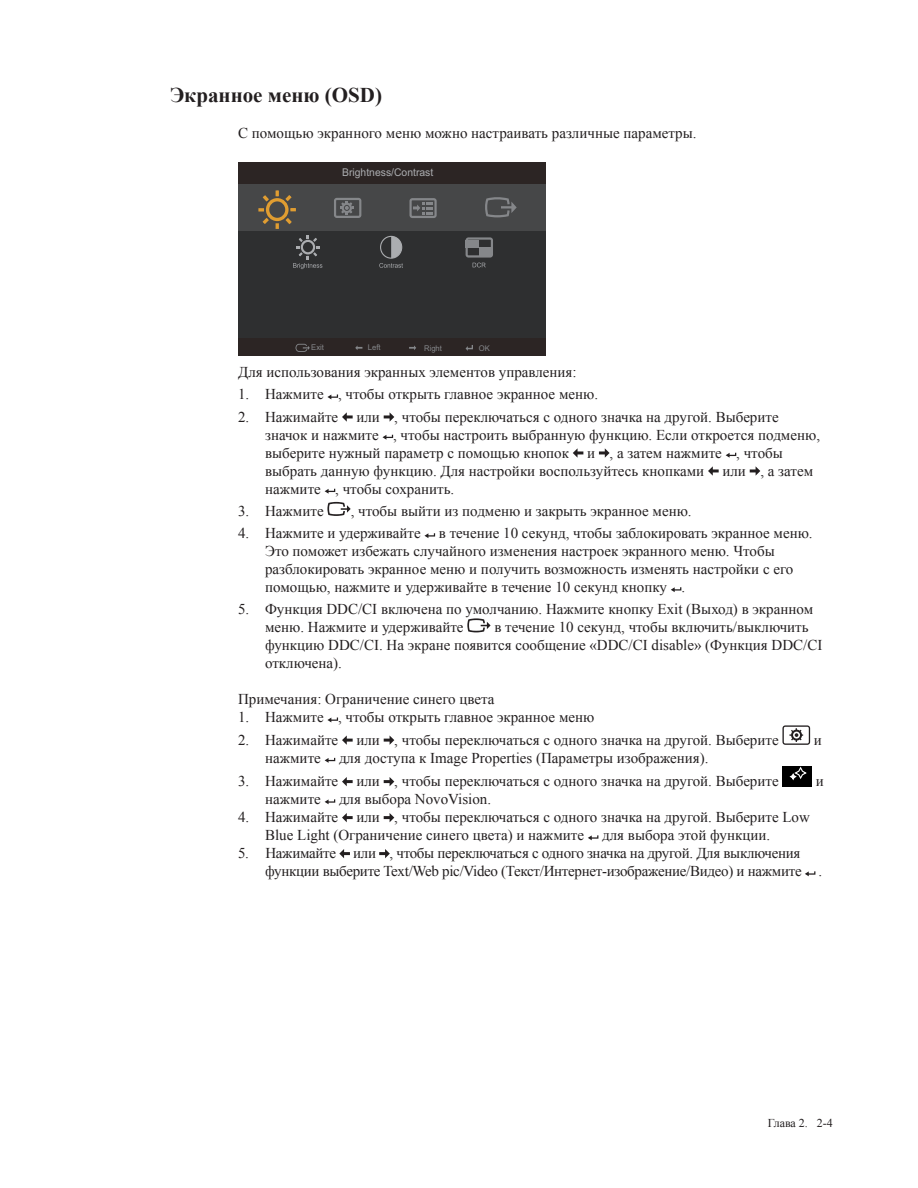
<style>
.page{position:relative;width:918px;height:1188px;background:#fff}
.page>*{position:absolute;margin:0;border:0;box-sizing:border-box;transform-origin:0 0}
.Heading_3{font:700 21px "Times New Roman";color:#231f20}
.Body_indent{font:15px/18px "Times New Roman";color:#231f20}
.Body_indent-2{font:15px/18px "Times New Roman";letter-spacing:-.02em;color:#231f20}
.t1{font:12px "Times New Roman";letter-spacing:-.005em;color:#231f20}
.t2{font:10.65px "Arial";color:#abadb0}
.t3{font:7.95px "Arial";color:#85878a}
</style>
<div class="page">
<div style="left:238px;top:163px;width:307px;height:193px;background:#2c2524"></div>
<div style="left:238px;top:230px;width:307px;height:108px;background:#2e2f30"></div>
<div style="left:238px;top:184px;width:307px;height:46px;background:#464748"></div>
<svg style="left:485px;top:197px;width:32px;height:20px"></svg>
<svg style="left:334px;top:198px;width:27px;height:20px"></svg>
<svg style="left:409px;top:198px;width:28px;height:20px"></svg>
<svg style="left:258px;top:190px;width:38px;height:39px"></svg>
<svg style="left:409px;top:345px;width:7px;height:5px"></svg>
<svg style="left:355px;top:345px;width:7px;height:5px"></svg>
<svg style="left:466px;top:345px;width:7px;height:6px"></svg>
<svg style="left:293px;top:235px;width:29px;height:34px"></svg>
<svg style="left:379px;top:236px;width:24px;height:32px"></svg>
<svg style="left:296px;top:344px;width:14px;height:8px"></svg>
<svg style="left:466px;top:237px;width:27px;height:30px"></svg>
<svg style="left:327px;top:394px;width:11px;height:5px"></svg>
<svg style="left:342px;top:412px;width:11px;height:10px"></svg>
<svg style="left:384px;top:412px;width:10px;height:10px"></svg>
<svg style="left:383px;top:435px;width:10px;height:5px"></svg>
<svg style="left:573px;top:448px;width:10px;height:10px"></svg>
<svg style="left:599px;top:448px;width:11px;height:10px"></svg>
<svg style="left:726px;top:453px;width:10px;height:5px"></svg>
<svg style="left:708px;top:466px;width:11px;height:10px"></svg>
<svg style="left:750px;top:466px;width:10px;height:10px"></svg>
<svg style="left:325px;top:489px;width:10px;height:5px"></svg>
<svg style="left:327px;top:502px;width:24px;height:14px"></svg>
<svg style="left:424px;top:533px;width:11px;height:5px"></svg>
<svg style="left:671px;top:587px;width:10px;height:5px"></svg>
<svg style="left:467px;top:618px;width:24px;height:14px"></svg>
<svg style="left:327px;top:718px;width:11px;height:4px"></svg>
<svg style="left:342px;top:735px;width:11px;height:10px"></svg>
<svg style="left:384px;top:735px;width:10px;height:10px"></svg>
<svg style="left:782px;top:725px;width:28px;height:20px"></svg>
<svg style="left:325px;top:758px;width:10px;height:5px"></svg>
<svg style="left:342px;top:777px;width:11px;height:9px"></svg>
<svg style="left:384px;top:777px;width:10px;height:9px"></svg>
<div style="left:782px;top:766px;width:30px;height:20px;background:#000"></div>
<svg style="left:789px;top:766px;width:18px;height:15px"></svg>
<svg style="left:325px;top:799px;width:10px;height:5px"></svg>
<svg style="left:342px;top:813px;width:11px;height:9px"></svg>
<svg style="left:384px;top:813px;width:10px;height:9px"></svg>
<svg style="left:588px;top:835px;width:10px;height:5px"></svg>
<svg style="left:339px;top:849px;width:11px;height:9px"></svg>
<svg style="left:379px;top:849px;width:11px;height:9px"></svg>
<svg style="left:805px;top:871px;width:10px;height:5px"></svg>
<p class="Heading_3" style="left:170px;top:81px;width:213px">Экранное меню (OSD)</p>
<p class="Body_indent" style="left:238px;top:124px;width:460px">С помощью экранного меню можно настраивать различные параметры.</p>
<p class="t2" style="left:342px;top:166px;width:93px">Brightness/Contrast</p>
<p class="t3" style="left:311px;top:342px;width:14px">Exit</p>
<p class="t3" style="left:368px;top:342px;width:14px">Left</p>
<p class="t3" style="left:424px;top:343px;width:19px">Right</p>
<p class="t3" style="left:479px;top:343px;width:13px">OK</p>
<p class="Body_indent" style="left:238px;top:363px;width:340px">Для использования экранных элементов управления:</p>
<p class="Body_indent" style="left:238px;top:385px;width:362px">1. Нажмите , чтобы открыть главное экранное меню.</p>
<p class="Body_indent" style="left:265px;top:407px;width:557px;text-indent:-27px">2. Нажимайте или , чтобы переключаться с одного значка на другой. Выберите значок и нажмите , чтобы настроить выбранную функцию. Если откроется подменю, выберите нужный параметр с помощью кнопок и , а затем нажмите , чтобы выбрать данную функцию. Для настройки воспользуйтесь кнопками или , а затем нажмите , чтобы сохранить.</p>
<p class="Body_indent" style="left:238px;top:502px;width:87px">3. Нажмите</p>
<p class="Body_indent" style="left:351px;top:502px;width:342px">, чтобы выйти из подменю и закрыть экранное меню.</p>
<p class="Body_indent" style="left:265px;top:524px;width:549px;text-indent:-27px">4. Нажмите и удерживайте в течение 10 секунд, чтобы заблокировать экранное меню.<br>Это поможет избежать случайного изменения настроек экранного меню. Чтобы разблокировать экранное меню и получить возможность изменять настройки с его помощью, нажмите и удерживайте в течение 10 секунд кнопку .</p>
<p class="Body_indent" style="left:265px;top:600px;width:550px;text-indent:-27px">5. Функция DDC/CI включена по умолчанию. Нажмите кнопку Exit (Выход) в экранном меню. Нажмите и удерживайте</p>
<p class="Body_indent" style="left:265px;top:618px;width:559px;text-indent:229px">в течение 10 секунд, чтобы включить/выключить функцию DDC/CI. На экране появится сообщение «DDC/CI disable» (Функция DDC/CI отключена).</p>
<p class="Body_indent" style="left:238px;top:690px;width:258px">Примечания: Ограничение синего цвета</p>
<p class="Body_indent" style="left:238px;top:708px;width:358px">1. Нажмите , чтобы открыть главное экранное меню</p>
<p class="Body_indent" style="left:238px;top:731px;width:542px">2. Нажимайте или , чтобы переключаться с одного значка на другой. Выберите</p>
<p class="Body_indent" style="left:814px;top:731px;width:10px">и</p>
<p class="Body_indent" style="left:265px;top:749px;width:445px">нажмите для доступа к Image Properties (Параметры изображения).</p>
<p class="Body_indent" style="left:238px;top:772px;width:542px">3. Нажимайте или , чтобы переключаться с одного значка на другой. Выберите</p>
<p class="Body_indent" style="left:816px;top:772px;width:10px">и</p>
<p class="Body_indent" style="left:265px;top:790px;width:228px">нажмите для выбора NovoVision.</p>
<p class="Body_indent" style="left:265px;top:808px;width:546px;text-indent:-27px">4. Нажимайте или , чтобы переключаться с одного значка на другой. Выберите Low<br>Blue Light (Ограничение синего цвета) и нажмите для выбора этой функции.</p>
<p class="Body_indent-2" style="left:265px;top:844px;width:557px;text-indent:-27px">5. Нажимайте или , чтобы переключаться с одного значка на другой. Для выключения функции выберите Text/Web pic/Video (Текст/Интернет-изображение/Видео) и нажмите .</p>
<p class="t1" style="left:768px;top:1115px;width:67px">Глава 2. 2-4</p>
</div>
